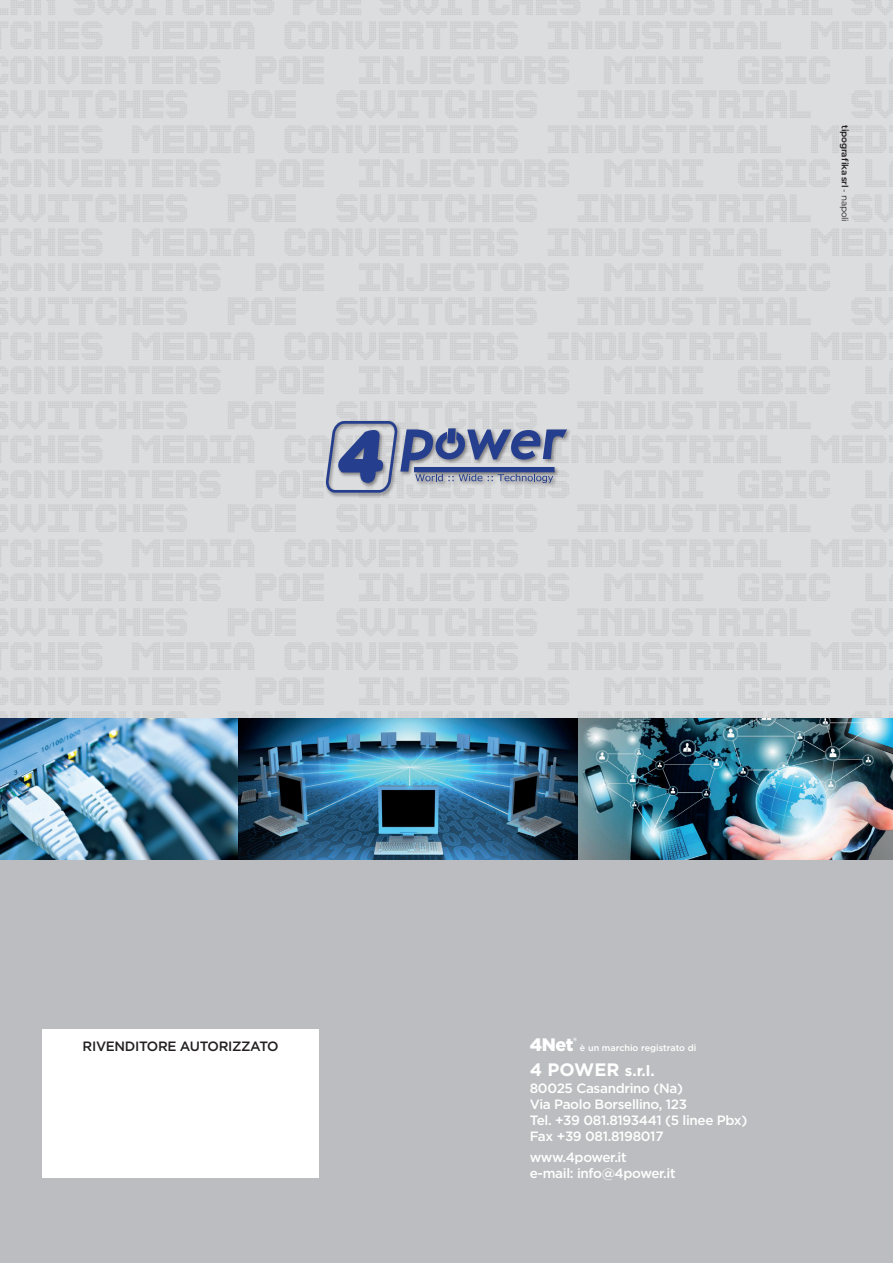
<style>
.page{position:relative;width:893px;height:1263px;background:#fff}
.page>*{position:absolute;margin:0;border:0;box-sizing:border-box;transform-origin:0 0}
.t1{font:700 18px "Gotham";color:#fff}
.t2{font:900 18px "Gotham";color:#fff}
.t3{font:500 13.5px "Gotham";letter-spacing:-.025em;color:#fff}
.t4{font:500 13.5px "Gotham";letter-spacing:-.025em;color:#231f20}
.t5{font:500 9px "Gotham";color:#fff}
.t6{font:600 9px "Montserrat";letter-spacing:-.025em;color:#231f20}
.s1{font-weight:400}
.s2{font-size:15px}
</style>
<div class="page">
<div style="left:0;top:0;width:893px;height:719px;background:#dcdddf"></div>
<div style="left:0;top:859px;width:893px;height:404px;background:#bcbdc0"></div>
<div style="left:43px;top:1029px;width:276px;height:149px;background:#fff"></div>
<img style="left:0;top:719px;width:238px;height:140px">
<img style="left:238px;top:719px;width:340px;height:140px">
<img style="left:578px;top:719px;width:315px;height:140px">
<div style="left:324px;top:419px;width:248px;height:79px;background:#231f20;opacity:.5"></div>
<svg style="left:327px;top:420px;width:241px;height:74px"></svg>
<p class="t6" style="left:851px;top:125px;width:98px;rotate:90deg">tipografika srl <span class="s1">- napoli</span></p>
<p class="t4" style="left:83px;top:1037px;width:198px">RIVENDITORE AUTORIZZATO</p>
<p class="t2" style="left:530px;top:1032px;width:49px">4Net<sup>®</sup></p>
<p class="t5" style="left:580px;top:1041px;width:118px">è un marchio registrato di</p>
<p class="t1" style="left:530px;top:1058px;width:126px">4 POWER <span class="s2">s.r.l.</span></p>
<p class="t3" style="left:530px;top:1079px;width:155px">80025 Casandrino (Na)</p>
<p class="t3" style="left:530px;top:1095px;width:159px">Via Paolo Borsellino, 123</p>
<p class="t3" style="left:530px;top:1111px;width:219px">Tel. +39 081.8193441 (5 linee Pbx)</p>
<p class="t3" style="left:530px;top:1128px;width:135px">Fax +39 081.8198017</p>
<p class="t3" style="left:530px;top:1148px;width:98px">www.4power.it</p>
<p class="t3" style="left:530px;top:1164px;width:147px">e-mail: info@4power.it</p>
</div>
